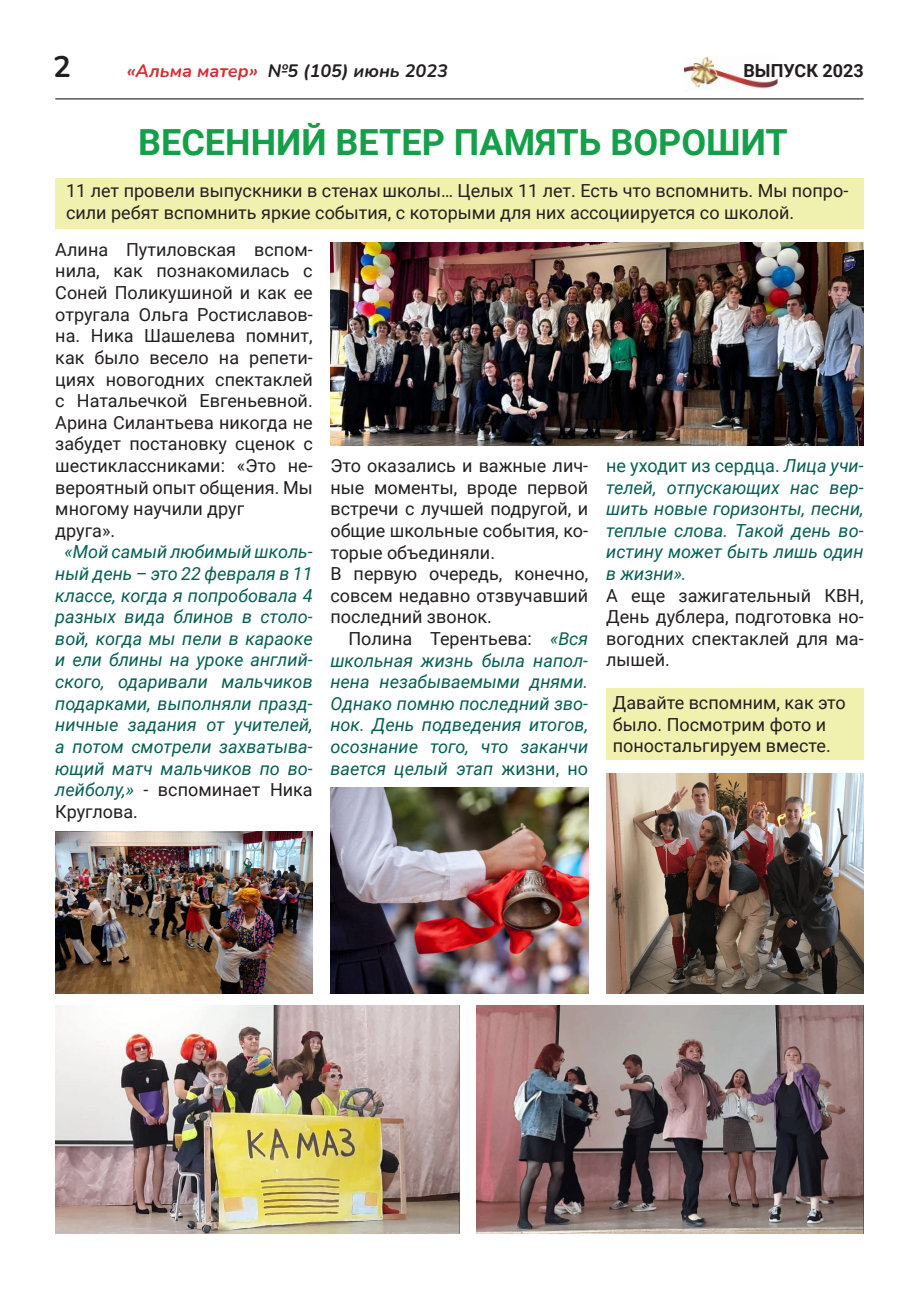
<style>
.page{position:relative;width:919px;height:1289px;background:#fff}
.page>*{position:absolute;margin:0;border:0;box-sizing:border-box;transform-origin:0 0}
.t1{font:700 36px "Roboto";color:#169f49}
.t2{font:700 29.7px "Nunito";color:#231f20}
.t3{font:18px/21.6px "Roboto";color:#231f20;text-align:justify}
.t4{font:italic 18px/21.6px "Roboto";color:#065f53;text-align:justify}
.t5{font:italic 700 18px "Nunito";color:#231f20}
.t6{font:italic 700 18px "Nunito";color:#d52f35}
.t7{font:700 18px "Roboto";color:#231f20}
.s1{color:#231f20}
.s2{font-style:normal;color:#231f20}
.s3{font-style:normal}
</style>
<div class="page">
<img style="left:684px;top:57px;width:93px;height:35px">
<div style="left:606px;top:688px;width:257px;height:72px;background:#f0f1af"></div>
<hr style="left:55px;top:98px;width:808px;height:1px;background:#231f20">
<div style="left:55px;top:178px;width:808px;height:51px;background:#f0f1ae"></div>
<img style="left:331px;top:787px;width:257px;height:206px">
<img style="left:331px;top:242px;width:532px;height:203px">
<img style="left:606px;top:773px;width:257px;height:220px">
<img style="left:55px;top:831px;width:258px;height:162px">
<img style="left:55px;top:1005px;width:404px;height:228px">
<img style="left:476px;top:1005px;width:387px;height:228px">
<p class="t2" style="left:53px;top:46px;width:19px">2</p>
<p class="t6" style="left:127px;top:58px;width:133px">«Альма матер»</p>
<p class="t7" style="left:743px;top:58px;width:122px">ВЫПУСК 2023</p>
<p class="t5" style="left:268px;top:58px;width:182px">№5 (105) июнь 2023</p>
<p class="t1" style="left:138px;top:117px;width:651px">ВЕСЕННИЙ ВЕТЕР ПАМЯТЬ ВОРОШИТ</p>
<p class="t3" style="left:66px;top:179px;width:783px">11 лет провели выпускники в стенах школы… Целых 11 лет. Есть что вспомнить. Мы попро&shy;сили ребят вспомнить яркие события, с которыми для них ассоциируется со школой.</p>
<p class="t3" style="left:55px;top:238px;width:259px">Алина Путиловская вспом&shy;нила, как познакомилась с Соней Поликушиной и как ее отругала Ольга Ростиславов&shy;на. Ника Шашелева помнит, как было весело на репети&shy;циях новогодних спектаклей с Натальечкой Евгеньевной.<br>Арина Силантьева никогда не забудет постановку сценок с шестиклассниками: «Это не&shy;вероятный опыт общения. Мы многому научили друг</p>
<p class="t3" style="left:55px;top:519px;width:61px">друга».</p>
<p class="t4" style="left:55px;top:540px;width:259px;text-indent:9px">«Мой самый любимый школь&shy;ный день – это 22 февраля в 11 классе, когда я попробовала 4 разных вида блинов в столо&shy;вой, когда мы пели в караоке и ели блины на уроке англий&shy;ского, одаривали мальчиков подарками, выполняли празд&shy;ничные задания от учителей, а потом смотрели захватыва&shy;ющий матч мальчиков по во&shy;лейболу,» <span class="s1">-</span> <span class="s2">вспоминает Ника Круглова.</span></p>
<p class="t4" style="left:606px;top:454px;width:259px"><span class="s3">не уходит из сердца.</span> Лица учи&shy;телей, отпускающих нас вер&shy;шить новые горизонты, песни, теплые слова. Такой день во&shy;истину может быть лишь один в жизни».</p>
<p class="t3" style="left:606px;top:583px;width:259px">А еще зажигательный КВН, День дублера, подготовка но&shy;вогодних спектаклей для ма&shy;лышей.</p>
<p class="t3" style="left:613px;top:691px;width:234px;text-align:left">Давайте вспомним, как это было. Посмотрим фото и поностальгируем вместе.</p>
<p class="t3" style="left:330px;top:454px;width:259px">Это оказались и важные лич&shy;ные моменты, вроде первой встречи с лучшей подругой, и общие школьные события, ко&shy;торые объединяли.</p>
<p class="t3" style="left:330px;top:562px;width:259px">В первую очередь, конечно, совсем недавно отзвучавший последний звонок.</p>
<p class="t4" style="left:330px;top:627px;width:259px;text-indent:18px"><span class="s2">Полина Терентьева:</span> «Вся школьная жизнь была напол&shy;нена незабываемыми днями.<br>Однако помню последний зво&shy;нок. День подведения итогов, осознание того, что заканчи вается целый этап <span class="s3">жизни, но</span></p>
</div>
